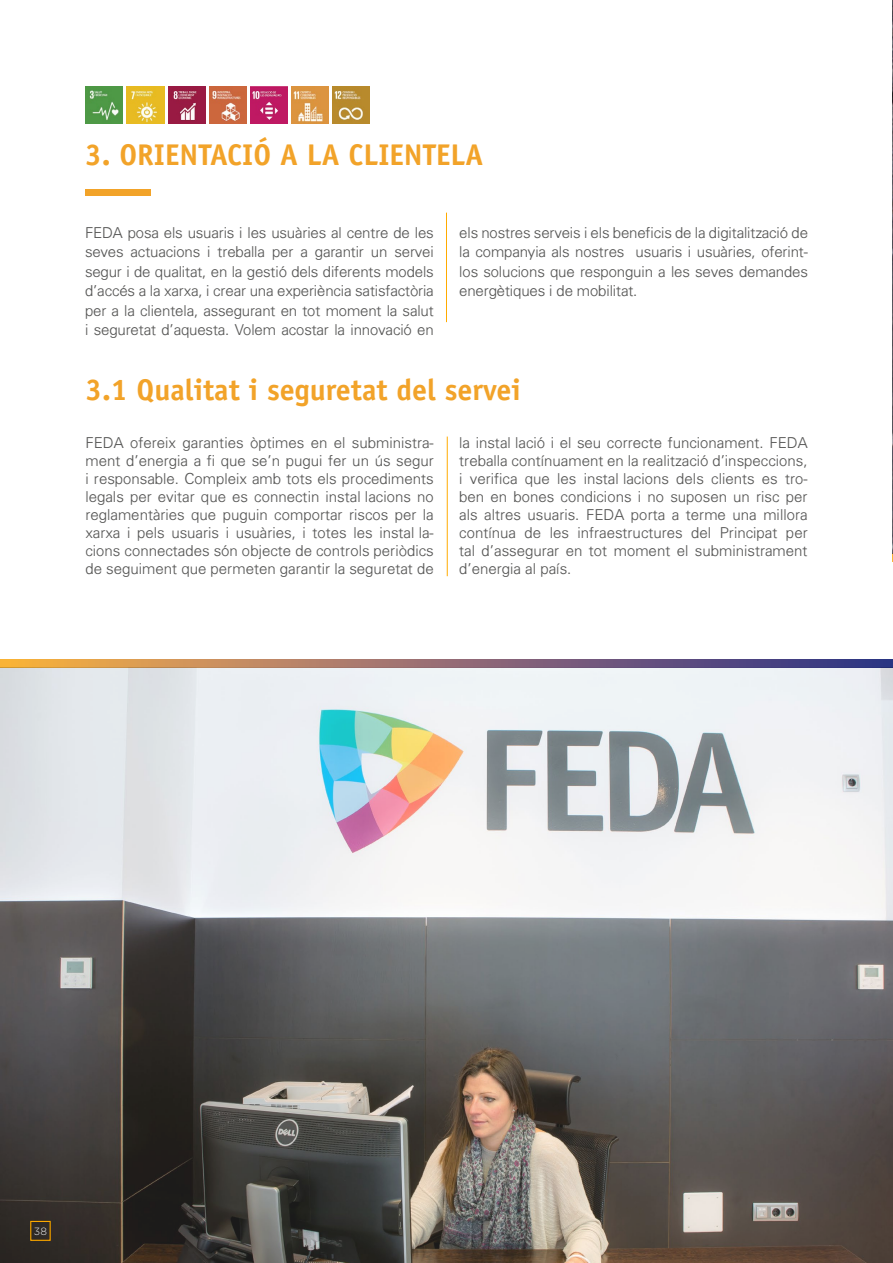
<style>
.page{position:relative;width:893px;height:1263px;background:#fff}
.page>*{position:absolute;margin:0;border:0;box-sizing:border-box;transform-origin:0 0}
.t1{font:700 30px "Officina Sans Std";color:#f2a329}
.t2{font:300 15px/18px "Univers";color:#575756;text-align:justify}
.t3{font:300 10.5px "Gotham";color:#fff}
</style>
<div class="page">
<img style="left:0;top:668px;width:893px;height:595px">
<div style="left:85px;top:189px;width:66px;height:7px;background:#f2a329"></div>
<hr style="left:446px;top:213px;width:1px;height:109px;background:#ffab00">
<hr style="left:447px;top:437px;width:1px;height:139px;background:#ffab00">
<svg style="left:0;top:660px;width:893px;height:8px;background:#926e6c"></svg>
<div style="left:30px;top:1221px;width:21px;height:20px;border:1px solid #ffab00"></div>
<img style="left:86px;top:87px;width:37px;height:37px">
<img style="left:127px;top:87px;width:37px;height:37px">
<img style="left:168px;top:87px;width:37px;height:37px">
<img style="left:209px;top:87px;width:37px;height:37px">
<img style="left:250px;top:87px;width:37px;height:37px">
<img style="left:291px;top:87px;width:37px;height:37px">
<img style="left:332px;top:87px;width:38px;height:37px">
<img style="left:892px;top:0;width:1px;height:553px">
<h1 class="t1" style="left:85px;top:136px;width:400px">3. ORIENTACIÓ A LA CLIENTELA</h1>
<p class="t2" style="left:85px;top:222px;width:350px;line-height:19.5px">FEDA posa els usuaris i les usuàries al centre de les seves actuacions i treballa per a garantir un servei segur i de qualitat, en la gestió dels diferents models d’accés a la xarxa, i crear una experiència satisfactòria per a la clientela, assegurant en tot moment la salut i seguretat d’aquesta. Volem acostar la innovació en</p>
<p class="t2" style="left:459px;top:222px;width:350px;line-height:19.5px">els nostres serveis i els beneficis de la digitalització de la companyia als nostres usuaris i usuàries, oferint&shy;los solucions que responguin a les seves demandes energètiques i de mobilitat.</p>
<h1 class="t1" style="left:85px;top:371px;width:437px">3.1 Qualitat i seguretat del servei</h1>
<p class="t2" style="left:85px;top:433px;width:350px">FEDA ofereix garanties òptimes en el subministra&shy;ment d’energia a fi que se’n pugui fer un ús segur i responsable. Compleix amb tots els procediments legals per evitar que es connectin instal·lacions no reglamentàries que puguin comportar riscos per la xarxa i pels usuaris i usuàries, i totes les instal·la&shy;cions connectades són objecte de controls periòdics de seguiment que permeten garantir la seguretat de</p>
<p class="t2" style="left:459px;top:433px;width:350px">la instal·lació i el seu correcte funcionament. FEDA treballa contínuament en la realització d’inspeccions, i verifica que les instal·lacions dels clients es tro&shy;ben en bones condicions i no suposen un risc per als altres usuaris. FEDA porta a terme una millora contínua de les infraestructures del Principat per tal d’assegurar en tot moment el subministrament d’energia al país.</p>
<p class="t3" style="left:34px;top:1225px;width:15px">38</p>
</div>
